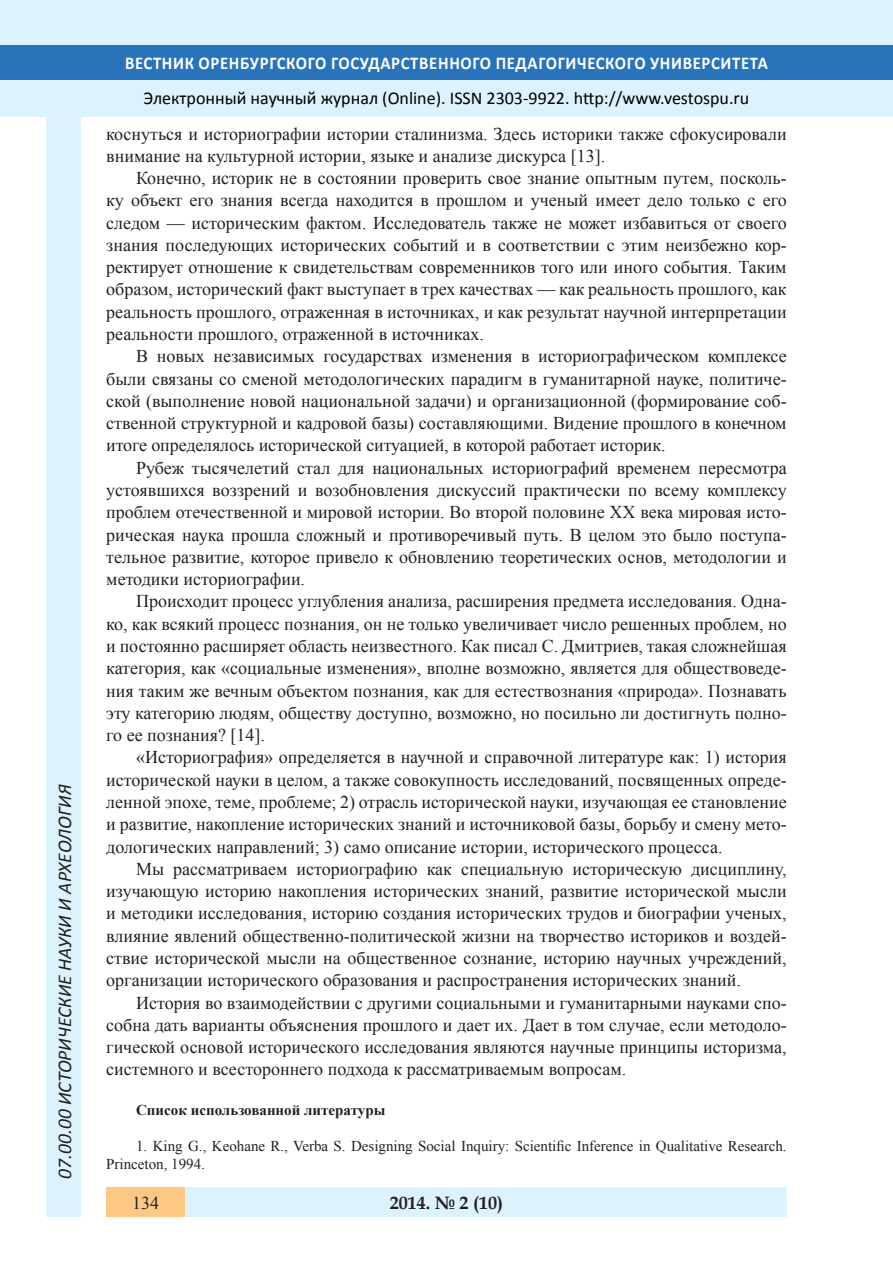
<style>
.page{position:relative;width:893px;height:1263px;background:#fff}
.page>*{position:absolute;margin:0;border:0;box-sizing:border-box;transform-origin:0 0}
.t1{font:italic 19.5px "Calibri";color:#231f20}
.Стиль2{font:18px/22.4px "Times New Roman";color:#231f20;text-align:justify}
.t2{font:18px "Calibri";color:#000}
.t3{font:700 18px "Calibri";letter-spacing:.04em;color:#fff;scale:.93 1}
.t4{font:700 18px "Book Antiqua";color:#231f20}
.литература{font:15px/18.1px "Times New Roman";color:#231f20}
.литература-2{font:700 15px "Times New Roman";color:#231f20}
</style>
<div class="page">
<div style="left:0;top:0;width:893px;height:116px;background:#dcf2fc"></div>
<div style="left:0;top:45px;width:893px;height:34px;background:#2873ba"></div>
<div style="left:106px;top:1188px;width:681px;height:29px;background:#dcf2fc"></div>
<div style="left:106px;top:1188px;width:79px;height:29px;background:#fdc784"></div>
<div style="left:47px;top:116px;width:34px;height:1101px;background:#dcf2fc"></div>
<p class="t1" style="left:51px;top:1179px;width:395px;rotate:-90deg">07.00.00 ИСТОРИЧЕСКИЕ НАУКИ И АРХЕОЛОГИЯ</p>
<p class="t3" style="left:125px;top:50px;width:693px">ВЕСТНИК ОРЕНБУРГСКОГО ГОСУДАРСТВЕННОГО ПЕДАГОГИЧЕСКОГО УНИВЕРСИТЕТА</p>
<p class="t2" style="left:144px;top:85px;width:607px">Электронный научный журнал (Online). ISSN 2303-9922. http://www.vestospu.ru</p>
<p class="Стиль2" style="left:106px;top:123px;width:682px;line-height:21.8px">коснуться и историографии истории сталинизма. Здесь историки также сфокусировали внимание на культурной истории, языке и анализе дискурса [13].</p>
<p class="Стиль2" style="left:106px;top:166px;width:682px;text-indent:30px">Конечно, историк не в состоянии проверить свое знание опытным путем, посколь&shy;ку объект его знания всегда находится в прошлом и ученый имеет дело только с его следом — историческим фактом. Исследователь также не может избавиться от своего знания последующих исторических событий и в соответствии с этим неизбежно кор&shy;ректирует отношение к свидетельствам современников того или иного события. Таким образом, исторический факт выступает в трех качествах — как реальность прошлого, как реальность прошлого, отраженная в источниках, и как результат научной интерпретации реальности прошлого, отраженной в источниках.</p>
<p class="Стиль2" style="left:106px;top:344px;width:682px;text-indent:30px">В новых независимых государствах изменения в историографическом комплексе были связаны со сменой методологических парадигм в гуманитарной науке, политиче&shy;ской (выполнение новой национальной задачи) и организационной (формирование соб&shy;ственной структурной и кадровой базы) составляющими. Видение прошлого в конечном итоге определялось исторической ситуацией, в которой работает историк.</p>
<p class="Стиль2" style="left:106px;top:456px;width:682px;text-indent:30px">Рубеж тысячелетий стал для национальных историографий временем пересмотра устоявшихся воззрений и возобновления дискуссий практически по всему комплексу проблем отечественной и мировой истории. Во второй половине ХХ века мировая исто&shy;рическая наука прошла сложный и противоречивый путь. В целом это было поступа&shy;тельное развитие, которое привело к обновлению теоретических основ, методологии и методики историографии.</p>
<p class="Стиль2" style="left:106px;top:590px;width:682px;text-indent:30px">Происходит процесс углубления анализа, расширения предмета исследования. Одна&shy;ко, как всякий процесс познания, он не только увеличивает число решенных проблем, но и постоянно расширяет область неизвестного. Как писал С. Дмитриев, такая сложнейшая категория, как «социальные изменения», вполне возможно, является для обществоведе&shy;ния таким же вечным объектом познания, как для естествознания «природа». Познавать эту категорию людям, обществу доступно, возможно, но посильно ли достигнуть полно&shy;го ее познания? [14].</p>
<p class="Стиль2" style="left:106px;top:746px;width:682px;text-indent:30px">«Историография» определяется в научной и справочной литературе как: 1) история исторической науки в целом, а также совокупность исследований, посвященных опреде&shy;ленной эпохе, теме, проблеме; 2) отрасль исторической науки, изучающая ее становление и развитие, накопление исторических знаний и источниковой базы, борьбу и смену мето&shy;дологических направлений; 3) само описание истории, исторического процесса.</p>
<p class="Стиль2" style="left:106px;top:857px;width:682px;text-indent:30px">Мы рассматриваем историографию как специальную историческую дисциплину, изучающую историю накопления исторических знаний, развитие исторической мысли и методики исследования, историю создания исторических трудов и биографии ученых, влияние явлений общественно-политической жизни на творчество историков и воздей&shy;ствие исторической мысли на общественное сознание, историю научных учреждений, организации исторического образования и распространения исторических знаний.</p>
<p class="Стиль2" style="left:106px;top:991px;width:682px;text-indent:30px">История во взаимодействии с другими социальными и гуманитарными науками спо&shy;собна дать варианты объяснения прошлого и дает их. Дает в том случае, если методоло&shy;гической основой исторического исследования являются научные принципы историзма, системного и всестороннего подхода к рассматриваемым вопросам.</p>
<p class="литература-2" style="left:136px;top:1099px;width:251px">Список использованной литературы</p>
<p class="литература" style="left:106px;top:1137px;width:682px;text-indent:30px">1. King G., Keohane R., Verba S. Designing Social Inquiry: Scientific Inference in Qualitative Research.<br>Princeton, 1994.</p>
<p class="Стиль2" style="left:132px;top:1191px;width:28px">134</p>
<p class="t4" style="left:390px;top:1190px;width:115px">2014. № 2 (10)</p>
</div>
